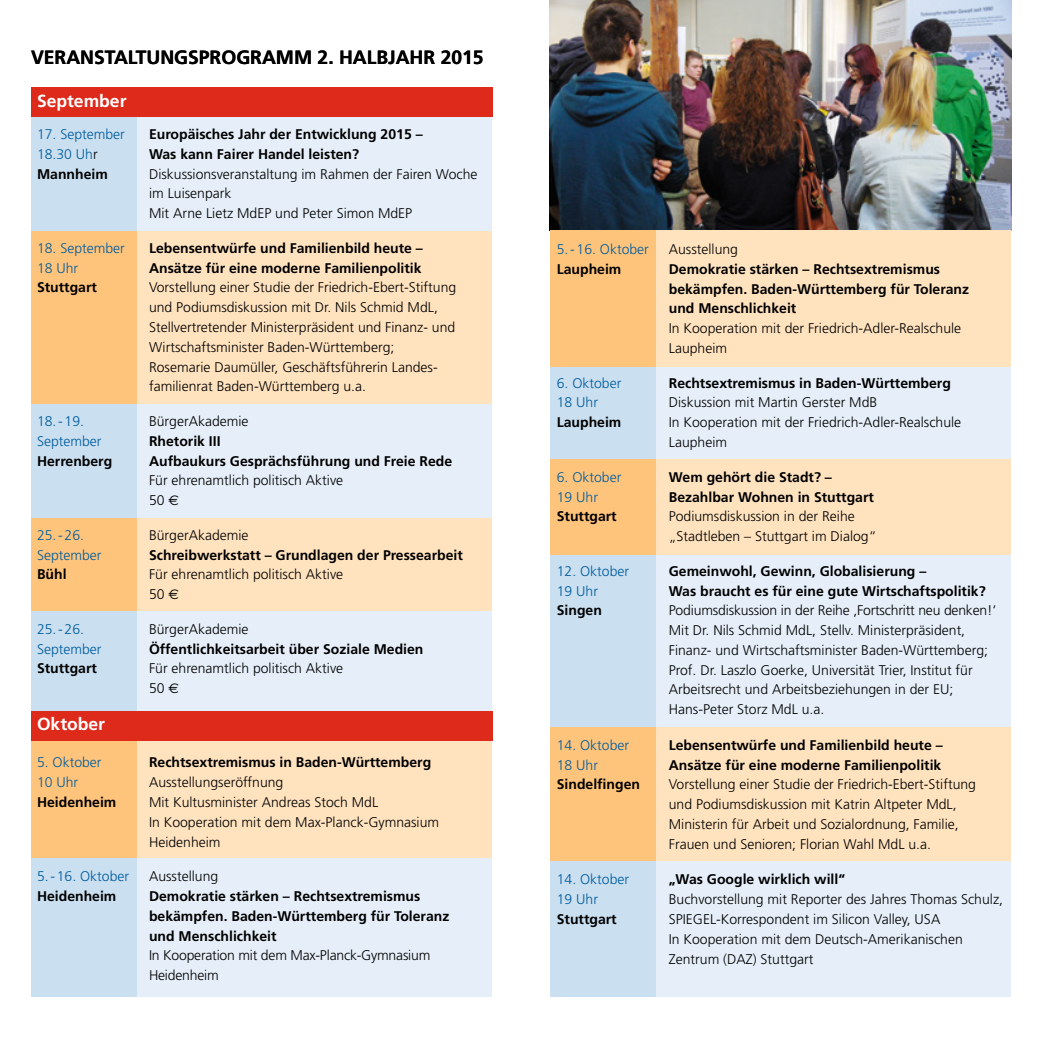
<style>
.page{position:relative;width:1042px;height:1042px;background:#fff}
.page>*{position:absolute;margin:0;border:0;box-sizing:border-box;transform-origin:0 0}
.t1{font:700 19.25px "Frutiger";color:#000}
.t2{font:700 17.5px "Frutiger";color:#fff}
.t3{font:300 14px/19.8px "Frutiger";color:#000}
.t4{font:700 14px/19.8px "Frutiger";color:#000}
.t5{font:300 14px "Frutiger";color:#005c9e}
.s1{color:#000}
.s2{font-family:"Euro Sans";font-weight:400}
</style>
<div class="page">
<img style="left:550px;top:0;width:461px;height:231px">
<div style="left:550px;top:367px;width:106px;height:92px;background:#cadff0"></div>
<div style="left:656px;top:367px;width:355px;height:92px;background:#e6eff9"></div>
<div style="left:550px;top:459px;width:106px;height:97px;background:#ffc47b"></div>
<div style="left:656px;top:459px;width:355px;height:97px;background:#ffe3bf"></div>
<div style="left:550px;top:556px;width:106px;height:171px;background:#cadff0"></div>
<div style="left:656px;top:556px;width:355px;height:171px;background:#e6eff9"></div>
<div style="left:550px;top:727px;width:106px;height:134px;background:#ffc47b"></div>
<div style="left:656px;top:727px;width:355px;height:134px;background:#ffe3bf"></div>
<div style="left:550px;top:861px;width:106px;height:136px;background:#cadff0"></div>
<div style="left:656px;top:861px;width:355px;height:136px;background:#e6eff9"></div>
<div style="left:31px;top:231px;width:106px;height:173px;background:#ffc47b"></div>
<div style="left:137px;top:231px;width:355px;height:173px;background:#ffe3bf"></div>
<div style="left:31px;top:404px;width:106px;height:114px;background:#cadff0"></div>
<div style="left:137px;top:404px;width:355px;height:114px;background:#e6eff9"></div>
<div style="left:31px;top:518px;width:106px;height:94px;background:#ffc47b"></div>
<div style="left:137px;top:518px;width:355px;height:94px;background:#ffe3bf"></div>
<div style="left:31px;top:741px;width:106px;height:117px;background:#ffc47b"></div>
<div style="left:137px;top:741px;width:355px;height:117px;background:#ffe3bf"></div>
<div style="left:31px;top:858px;width:106px;height:139px;background:#cadff0"></div>
<div style="left:137px;top:858px;width:355px;height:139px;background:#e6eff9"></div>
<div style="left:31px;top:611px;width:106px;height:100px;background:#cadff0"></div>
<div style="left:137px;top:611px;width:355px;height:100px;background:#e6eff9"></div>
<div style="left:31px;top:112px;width:106px;height:119px;background:#cadff0"></div>
<div style="left:137px;top:112px;width:355px;height:119px;background:#e6eff9"></div>
<div style="left:31px;top:711px;width:461px;height:30px;background:#dd2a1b"></div>
<div style="left:31px;top:87px;width:461px;height:30px;background:#dd2a1b"></div>
<div style="left:550px;top:231px;width:106px;height:136px;background:#ffc47b"></div>
<div style="left:656px;top:231px;width:355px;height:136px;background:#ffe3bf"></div>
<h1 class="t1" style="left:31px;top:46px;width:454px">VERANSTALTUNGSPROGRAMM 2. HALBJAHR 2015</h1>
<p class="t2" style="left:37px;top:90px;width:91px">September</p>
<p class="t5" style="left:37px;top:126px;width:89px">17. September</p>
<p class="t4" style="left:149px;top:124px;width:275px">Europäisches Jahr der Entwicklung 2015 –</p>
<p class="t5" style="left:37px;top:146px;width:62px">18.30 Uh<span class="s1">r</span></p>
<p class="t4" style="left:149px;top:144px;width:212px">Was kann Fairer Handel leisten?</p>
<p class="t4" style="left:37px;top:164px;width:72px">Mannheim</p>
<p class="t3" style="left:149px;top:164px;width:330px">Diskussionsveranstaltung im Rahmen der Fairen Woche im Luisenpark<br>Mit Arne Lietz MdEP und Peter Simon MdEP</p>
<p class="t5" style="left:37px;top:240px;width:89px">18. September</p>
<p class="t4" style="left:149px;top:238px;width:275px">Lebensentwürfe und Familienbild heute –</p>
<p class="t5" style="left:37px;top:260px;width:43px">18 Uhr</p>
<p class="t4" style="left:149px;top:258px;width:274px">Ansätze für eine moderne Familienpolitik</p>
<p class="t4" style="left:37px;top:277px;width:61px">Stuttgart</p>
<p class="t3" style="left:149px;top:278px;width:309px">Vorstellung einer Studie der Friedrich-Ebert-Stiftung und Podiumsdiskussion mit Dr. Nils Schmid MdL, Stellvertretender Ministerpräsident und Finanz- und Wirtschaftsminister Baden-Württemberg; Rosemarie Daumüller, Geschäftsführerin Landes&shy;familienrat Baden-Württemberg u.a.</p>
<p class="t5" style="left:37px;top:413px;width:49px">18.-19.</p>
<p class="t3" style="left:149px;top:411px;width:101px">BürgerAkademie</p>
<p class="t5" style="left:37px;top:433px;width:66px">September</p>
<p class="t4" style="left:149px;top:431px;width:73px">Rhetorik III</p>
<p class="t4" style="left:37px;top:451px;width:77px">Herrenberg</p>
<p class="t4" style="left:149px;top:451px;width:305px">Aufbaukurs Gesprächsführung und Freie Rede</p>
<p class="t3" style="left:149px;top:470px;width:196px">Für ehrenamtlich politisch Aktive<br>50 <span class="s2">C</span></p>
<p class="t5" style="left:37px;top:527px;width:49px">25.-26.</p>
<p class="t3" style="left:149px;top:525px;width:101px">BürgerAkademie</p>
<p class="t5" style="left:37px;top:547px;width:66px">September</p>
<p class="t4" style="left:149px;top:545px;width:315px">Schreibwerkstatt – Grundlagen der Pressearbeit</p>
<p class="t4" style="left:37px;top:564px;width:31px">Bühl</p>
<p class="t3" style="left:149px;top:564px;width:196px">Für ehrenamtlich politisch Aktive<br>50 <span class="s2">C</span></p>
<p class="t5" style="left:37px;top:621px;width:49px">25.-26.</p>
<p class="t3" style="left:149px;top:619px;width:101px">BürgerAkademie</p>
<p class="t5" style="left:37px;top:641px;width:66px">September</p>
<p class="t4" style="left:149px;top:639px;width:276px">Öffentlichkeitsarbeit über Soziale Medien</p>
<p class="t4" style="left:37px;top:658px;width:61px">Stuttgart</p>
<p class="t3" style="left:149px;top:658px;width:196px">Für ehrenamtlich politisch Aktive<br>50 <span class="s2">C</span></p>
<p class="t2" style="left:37px;top:714px;width:70px">Oktober</p>
<p class="t5" style="left:37px;top:754px;width:66px">5. Oktober</p>
<p class="t4" style="left:149px;top:752px;width:284px">Rechtsextremismus in Baden-Württemberg</p>
<p class="t5" style="left:37px;top:774px;width:43px">10 Uhr</p>
<p class="t3" style="left:149px;top:772px;width:136px">Ausstellungseröffnung</p>
<p class="t4" style="left:37px;top:792px;width:81px">Heidenheim</p>
<p class="t3" style="left:149px;top:792px;width:292px">Mit Kultusminister Andreas Stoch MdL<br>In Kooperation mit dem Max-Planck-Gymnasium<br>Heidenheim</p>
<p class="t5" style="left:37px;top:868px;width:94px">5.-16. Oktober</p>
<p class="t3" style="left:149px;top:866px;width:71px">Ausstellung</p>
<p class="t4" style="left:37px;top:886px;width:81px">Heidenheim</p>
<p class="t4" style="left:149px;top:886px;width:302px">Demokratie stärken – Rechtsextremismus bekämpfen. Baden-Württemberg für Toleranz und Menschlichkeit</p>
<p class="t3" style="left:149px;top:945px;width:283px">In Kooperation mit dem Max-Planck-Gymnasium<br>Heidenheim</p>
<p class="t5" style="left:557px;top:241px;width:94px">5.-16. Oktober</p>
<p class="t3" style="left:669px;top:239px;width:71px">Ausstellung</p>
<p class="t4" style="left:557px;top:259px;width:66px">Laupheim</p>
<p class="t4" style="left:669px;top:259px;width:302px">Demokratie stärken – Rechtsextremismus bekämpfen. Baden-Württemberg für Toleranz und Menschlichkeit</p>
<p class="t3" style="left:669px;top:318px;width:294px">In Kooperation mit der Friedrich-Adler-Realschule<br>Laupheim</p>
<p class="t5" style="left:557px;top:375px;width:66px">6. Oktober</p>
<p class="t4" style="left:669px;top:373px;width:284px">Rechtsextremismus in Baden-Württemberg</p>
<p class="t5" style="left:557px;top:395px;width:43px">18 Uhr</p>
<p class="t3" style="left:669px;top:393px;width:210px">Diskussion mit Martin Gerster MdB</p>
<p class="t4" style="left:557px;top:412px;width:66px">Laupheim</p>
<p class="t3" style="left:669px;top:412px;width:294px">In Kooperation mit der Friedrich-Adler-Realschule<br>Laupheim</p>
<p class="t5" style="left:557px;top:469px;width:66px">6. Oktober</p>
<p class="t4" style="left:669px;top:467px;width:165px">Wem gehört die Stadt? –</p>
<p class="t5" style="left:557px;top:489px;width:43px">19 Uhr</p>
<p class="t4" style="left:669px;top:487px;width:207px">Bezahlbar Wohnen in Stuttgart</p>
<p class="t4" style="left:557px;top:506px;width:61px">Stuttgart</p>
<p class="t3" style="left:669px;top:506px;width:209px">Podiumsdiskussion in der Reihe „Stadtleben – Stuttgart im Dialog“</p>
<p class="t5" style="left:557px;top:563px;width:74px">12. Oktober</p>
<p class="t4" style="left:669px;top:561px;width:259px">Gemeinwohl, Gewinn, Globalisierung –</p>
<p class="t5" style="left:557px;top:583px;width:43px">19 Uhr</p>
<p class="t4" style="left:669px;top:581px;width:318px">Was braucht es für eine gute Wirtschaftspolitik?</p>
<p class="t4" style="left:557px;top:600px;width:47px">Singen</p>
<p class="t3" style="left:669px;top:600px;width:329px">Podiumsdiskussion in der Reihe ,Fortschritt neu denken!‘ Mit Dr. Nils Schmid MdL, Stellv. Ministerpräsident, Finanz- und Wirtschaftsminister Baden-Württemberg; Prof. Dr. Laszlo Goerke, Universität Trier, Institut für Arbeitsrecht und Arbeitsbeziehungen in der EU; Hans-Peter Storz MdL u.a.</p>
<p class="t5" style="left:557px;top:737px;width:74px">14. Oktober</p>
<p class="t4" style="left:669px;top:735px;width:275px">Lebensentwürfe und Familienbild heute –</p>
<p class="t5" style="left:557px;top:757px;width:43px">18 Uhr</p>
<p class="t4" style="left:669px;top:755px;width:274px">Ansätze für eine moderne Familienpolitik</p>
<p class="t4" style="left:557px;top:774px;width:85px">Sindelfingen</p>
<p class="t3" style="left:669px;top:775px;width:309px">Vorstellung einer Studie der Friedrich-Ebert-Stiftung und Podiumsdiskussion mit Katrin Altpeter MdL, Ministerin für Arbeit und Sozialordnung, Familie, Frauen und Senioren; Florian Wahl MdL u.a.</p>
<p class="t5" style="left:557px;top:871px;width:74px">14. Oktober</p>
<p class="t4" style="left:669px;top:869px;width:178px">„Was Google wirklich will“</p>
<p class="t5" style="left:557px;top:891px;width:43px">19 Uhr</p>
<p class="t3" style="left:669px;top:889px;width:336px">Buchvorstellung mit Reporter des Jahres Thomas Schulz,</p>
<p class="t4" style="left:557px;top:909px;width:61px">Stuttgart</p>
<p class="t3" style="left:669px;top:909px;width:296px">SPIEGEL-Korrespondent im Silicon Valley, USA<br>In Kooperation mit dem Deutsch-Amerikanischen<br>Zentrum (DAZ) Stuttgart</p>
</div>
